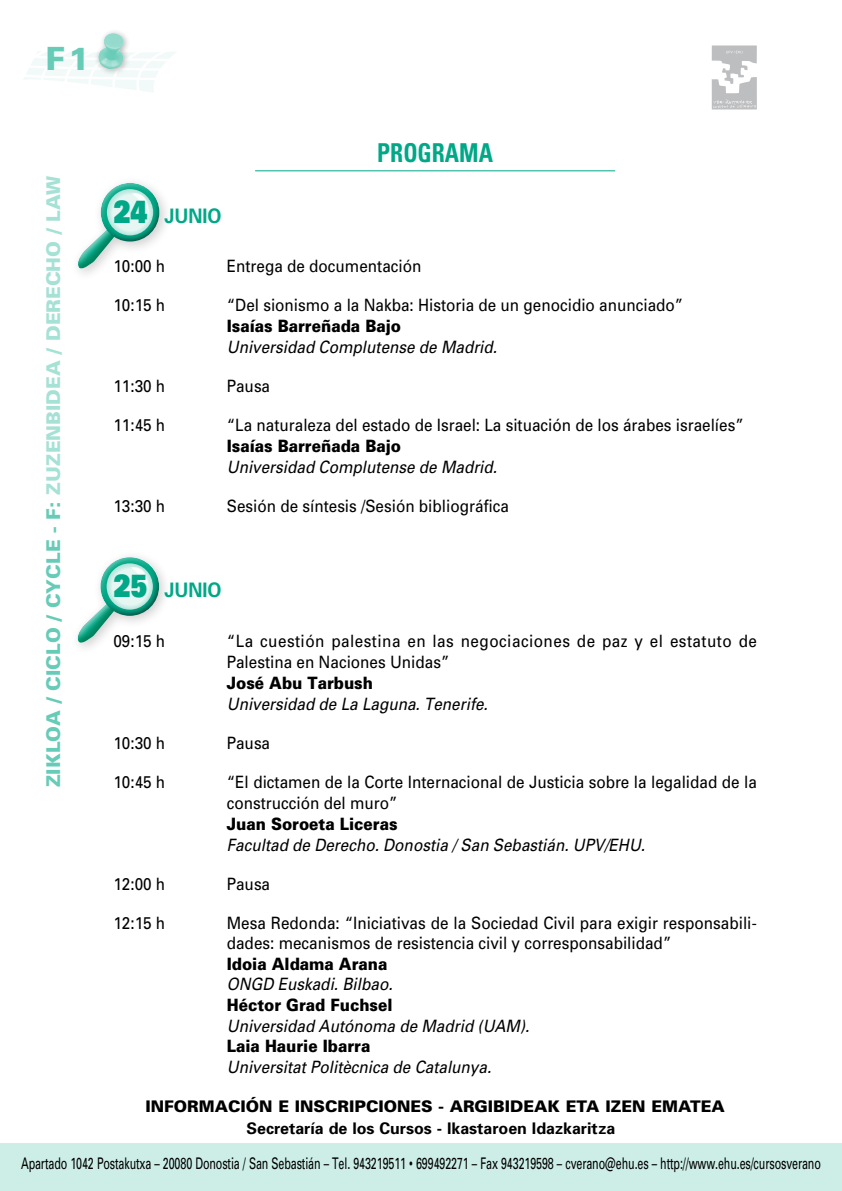
<style>
.page{position:relative;width:842px;height:1191px;background:#fff}
.page>*{position:absolute;margin:0;border:0;box-sizing:border-box;transform-origin:0 0}
.t1{font:900 32px "Univers";color:#66cbb7}
.t2{font:700 condensed 26px "Univers";color:#00a887;scale:.9 1}
.t3{font:700 20px "Univers";color:#00a887;scale:.9 1}
.t4{font:900 19px "Univers";color:#a6e1d5}
.t5{font:17px/21px "Univers";color:#000;scale:.9 1}
.t6{font:italic 17px "Univers";color:#000;scale:.9 1}
.t7{font:900 17px "Univers";color:#000;scale:.9 1}
.t8{font:17px/21px "Univers";letter-spacing:.03em;color:#000;scale:.9 1}
.t9{font:16px "Univers";letter-spacing:-.01em;color:#000;scale:.67 1}
.t10{font:900 16px "Univers";color:#000}
.t11{font:700 16px "Univers";color:#000}
.s1{color:#66cbb7}
.s2{font-weight:900;font-size:30.8px}
</style>
<div class="page">
<svg style="left:712px;top:45px;width:45px;height:64px"></svg>
<img style="left:713px;top:99px;width:42px;height:9px">
<div style="left:0;top:1142px;width:842px;height:49px;background:#cceee7"></div>
<svg style="left:24px;top:52px;width:152px;height:40px"></svg>
<div style="left:93px;top:28px;width:37px;height:48px;background:#000;opacity:.3"></div>
<img style="left:97px;top:33px;width:29px;height:36px">
<div style="left:99px;top:554px;width:59px;height:46px;background:#fff;opacity:.75"></div>
<div style="left:99px;top:564px;width:62px;height:52px;background:#000;opacity:.75"></div>
<svg style="left:77px;top:564px;width:72px;height:83px"></svg>
<div style="left:100px;top:180px;width:58px;height:46px;background:#fff;opacity:.75"></div>
<div style="left:100px;top:190px;width:62px;height:52px;background:#000;opacity:.75"></div>
<svg style="left:78px;top:190px;width:71px;height:83px"></svg>
<hr style="left:255px;top:170px;width:360px;height:1px;background:#00a887">
<h1 class="t1" style="left:45px;top:39px;width:46px">F1</h1>
<p class="t4" style="left:42px;top:787px;width:613px;rotate:-90deg"><span class="s1">ZIKLOA / CICLO / CYCLE - F:</span> ZUZENBIDEA / DERECHO / LAW</p>
<h2 class="t2" style="left:377px;top:137px;width:79px">PROGRAMA</h2>
<p class="t3" style="left:113px;top:203px;width:122px"><span class="s2">24</span> JUNIO</p>
<p class="t5" style="left:113px;top:255px;width:59px">10:00 h</p>
<p class="t5" style="left:227px;top:255px;width:218px">Entrega de documentación</p>
<p class="t5" style="left:113px;top:294px;width:59px">10:15 h</p>
<p class="t5" style="left:227px;top:294px;width:509px">“Del sionismo a la Nakba: Historia de un genocidio anunciado”</p>
<p class="t7" style="left:227px;top:315px;width:195px">Isaías Barreñada Bajo</p>
<p class="t6" style="left:227px;top:336px;width:302px">Universidad Complutense de Madrid.</p>
<p class="t5" style="left:113px;top:375px;width:59px">11:30 h</p>
<p class="t5" style="left:227px;top:375px;width:50px">Pausa</p>
<p class="t5" style="left:113px;top:414px;width:59px">11:45 h</p>
<p class="t5" style="left:227px;top:414px;width:576px">“La naturaleza del estado de Israel: La situación de los árabes israelíes”</p>
<p class="t7" style="left:227px;top:435px;width:195px">Isaías Barreñada Bajo</p>
<p class="t6" style="left:227px;top:456px;width:302px">Universidad Complutense de Madrid.</p>
<p class="t5" style="left:113px;top:495px;width:59px">13:30 h</p>
<p class="t5" style="left:227px;top:495px;width:315px">Sesión de síntesis /Sesión bibliográfica</p>
<p class="t3" style="left:113px;top:577px;width:122px"><span class="s2">25</span> JUNIO</p>
<p class="t5" style="left:113px;top:630px;width:59px">09:15 h</p>
<p class="t8" style="left:227px;top:630px;width:591px">“La cuestión palestina en las negociaciones de paz y el estatuto de<br>Palestina en Naciones Unidas”</p>
<p class="t7" style="left:227px;top:672px;width:164px">José Abu Tarbush</p>
<p class="t6" style="left:227px;top:693px;width:292px">Universidad de La Laguna. Tenerife.</p>
<p class="t5" style="left:113px;top:732px;width:59px">10:30 h</p>
<p class="t5" style="left:227px;top:732px;width:50px">Pausa</p>
<p class="t5" style="left:113px;top:771px;width:59px">10:45 h</p>
<p class="t5" style="left:227px;top:771px;width:590px">“El dictamen de la Corte Internacional de Justicia sobre la legalidad de la construcción del muro”</p>
<p class="t7" style="left:227px;top:813px;width:191px">Juan Soroeta Liceras</p>
<p class="t6" style="left:227px;top:834px;width:466px">Facultad de Derecho. Donostia / San Sebastián. UPV/EHU.</p>
<p class="t5" style="left:113px;top:873px;width:59px">12:00 h</p>
<p class="t5" style="left:227px;top:873px;width:50px">Pausa</p>
<p class="t5" style="left:113px;top:911px;width:59px">12:15 h</p>
<p class="t5" style="left:227px;top:912px;width:590px">Mesa Redonda: “Iniciativas de la Sociedad Civil para exigir responsabili&shy;dades: mecanismos de resistencia civil y corresponsabilidad”</p>
<p class="t7" style="left:227px;top:953px;width:180px">Idoia Aldama Arana</p>
<p class="t6" style="left:227px;top:973px;width:186px">ONGD Euskadi. Bilbao.</p>
<p class="t7" style="left:227px;top:994px;width:186px">Héctor Grad Fuchsel</p>
<p class="t6" style="left:227px;top:1015px;width:338px">Universidad Autónoma de Madrid (UAM).</p>
<p class="t7" style="left:227px;top:1035px;width:161px">Laia Haurie Ibarra</p>
<p class="t6" style="left:227px;top:1056px;width:295px">Universitat Politècnica de Catalunya.</p>
<p class="t10" style="left:145px;top:1096px;width:581px">INFORMACIÓN E INSCRIPCIONES - ARGIBIDEAK ETA IZEN EMATEA</p>
<p class="t11" style="left:246px;top:1117px;width:370px">Secretaría de los Cursos - Ikastaroen Idazkaritza</p>
<p class="t9" style="left:21px;top:1153px;width:1195px">Apartado 1042 Postakutxa – 20080 Donostia / San Sebastián – Tel. 943219511 • 699492271 – Fax 943219598 – cverano@ehu.es – http://www.ehu.es/cursosverano</p>
</div>
